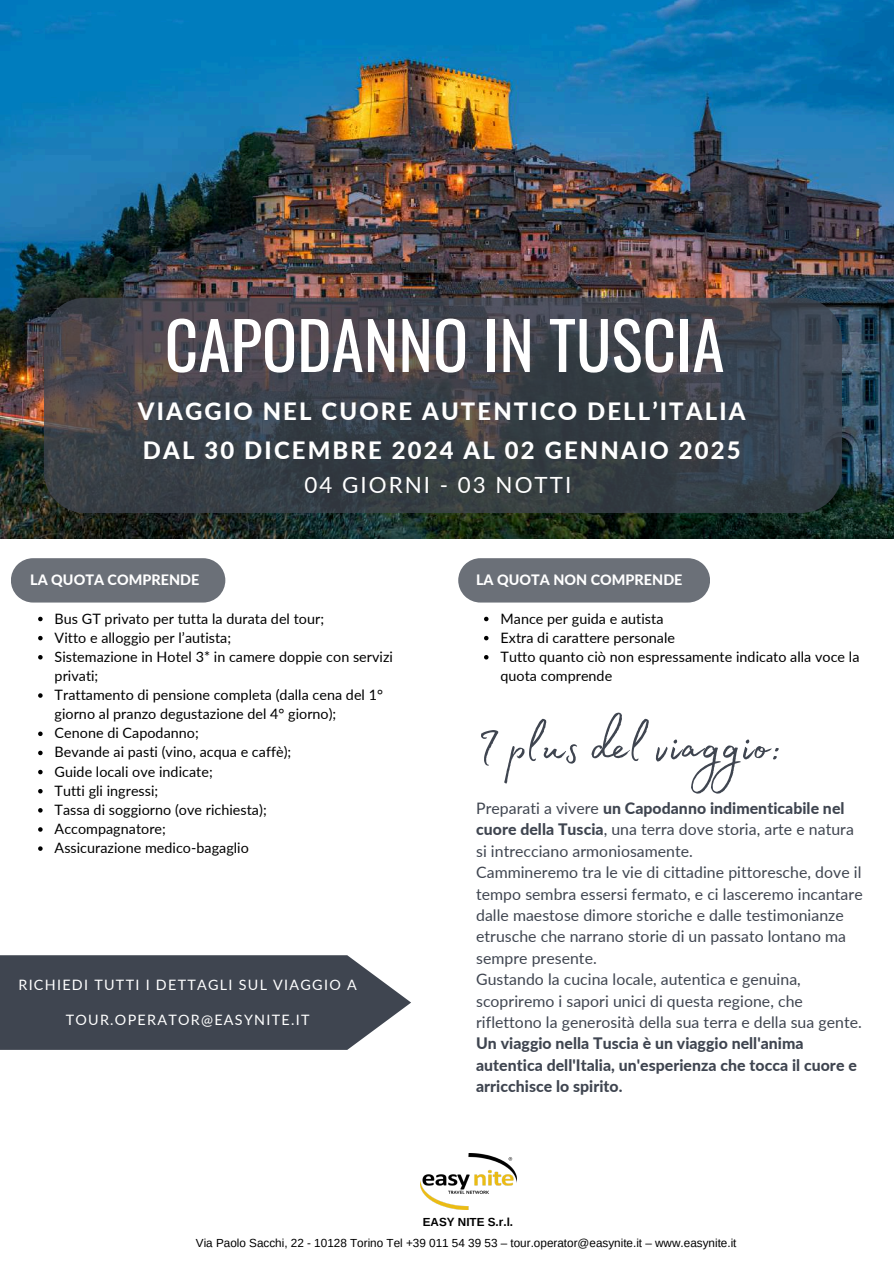
<style>
.page{position:relative;width:894px;height:1264px;background:#fff}
.page>*{position:absolute;margin:0;border:0;box-sizing:border-box;transform-origin:0 0}
.t1{font:65.4px "Oswald";color:#fff}
.t2{font:60.75px "Madelyn Fill";letter-spacing:.005em;color:#3f4550}
.t3{font:800 23.85px/38.2px "Lato";letter-spacing:.09em;color:#fff}
.t4{font:22.35px "Lato";letter-spacing:.09em;color:#fff}
.t5{font:15.75px/21.3px "Lato";letter-spacing:.005em;color:#3f4550}
.t6{font:800 15.75px/21.3px "Lato";letter-spacing:.005em;color:#3f4550}
.t7{font:14.25px/19.2px "Lato";letter-spacing:.005em;color:#000}
.t8{font:14.25px "Lato";letter-spacing:.09em;color:#fff}
.t9{font:800 14.25px "Lato";color:#fff}
.t10{font:11.7px "Arimo";color:#000}
.t11{font:700 11.7px "Arimo";color:#000}
.s1{font-weight:800}
</style>
<div class="page">
<img style="left:0;top:0;width:893px;height:538px">
<svg style="left:44px;top:298px;width:797px;height:215px;background:#3d4249"></svg>
<div style="left:11px;top:558px;width:214px;height:44px;background:#6b7078"></div>
<div style="left:458px;top:558px;width:252px;height:44px;background:#6b7078"></div>
<img style="left:420px;top:1153px;width:96px;height:55px">
<svg style="left:0;top:955px;width:411px;height:94px;background:#4d535d"></svg>
<svg style="left:38px;top:616px;width:5px;height:5px"></svg>
<svg style="left:38px;top:636px;width:5px;height:4px"></svg>
<svg style="left:38px;top:655px;width:5px;height:4px"></svg>
<svg style="left:38px;top:693px;width:5px;height:4px"></svg>
<svg style="left:38px;top:731px;width:5px;height:5px"></svg>
<svg style="left:38px;top:750px;width:5px;height:5px"></svg>
<svg style="left:38px;top:769px;width:5px;height:5px"></svg>
<svg style="left:38px;top:789px;width:5px;height:4px"></svg>
<svg style="left:38px;top:808px;width:5px;height:4px"></svg>
<svg style="left:38px;top:827px;width:5px;height:4px"></svg>
<svg style="left:38px;top:846px;width:5px;height:4px"></svg>
<svg style="left:484px;top:616px;width:4px;height:5px"></svg>
<svg style="left:484px;top:636px;width:4px;height:4px"></svg>
<svg style="left:484px;top:655px;width:4px;height:4px"></svg>
<h1 class="t1" style="left:164px;top:294px;width:561px">CAPODANNO IN TUSCIA</h1>
<h3 class="t3" style="left:138px;top:392px;width:608px">VIAGGIO NEL CUORE AUTENTICO DELL’ITALIA<br>DAL 30 DICEMBRE 2024 AL 02 GENNAIO 2025</h3>
<h3 class="t4" style="left:304px;top:471px;width:268px">04 GIORNI - 03 NOTTI</h3>
<p class="t9" style="left:30px;top:571px;width:170px">LA QUOTA COMPRENDE</p>
<p class="t7" style="left:55px;top:608px;width:340px">Bus GT privato per tutta la durata del tour;<br>Vitto e alloggio per l’autista;<br>Sistemazione in Hotel 3* in camere doppie con servizi privati;<br>Trattamento di pensione completa (dalla cena del 1° giorno al pranzo degustazione del 4° giorno);<br>Cenone di Capodanno;<br>Bevande ai pasti (vino, acqua e caffè);<br>Guide locali ove indicate;<br>Tutti gli ingressi;<br>Tassa di soggiorno (ove richiesta);<br>Accompagnatore;<br>Assicurazione medico-bagaglio</p>
<p class="t8" style="left:18px;top:976px;width:340px">RICHIEDI TUTTI I DETTAGLI SUL VIAGGIO A</p>
<p class="t8" style="left:66px;top:1010px;width:245px">TOUR.OPERATOR@EASYNITE.IT</p>
<p class="t9" style="left:476px;top:571px;width:208px">LA QUOTA NON COMPRENDE</p>
<p class="t7" style="left:500px;top:608px;width:360px">Mance per guida e autista<br>Extra di carattere personale<br>Tutto quanto ciò non espressamente indicato alla voce la quota comprende</p>
<h2 class="t2" style="left:476px;top:700px;width:307px">I plus del viaggio:</h2>
<p class="t5" style="left:476px;top:797px;width:388px">Preparati a vivere <span class="s1">un Capodanno indimenticabile nel cuore della Tuscia</span>, una terra dove storia, arte e natura si intrecciano armoniosamente.<br>Cammineremo tra le vie di cittadine pittoresche, dove il tempo sembra essersi fermato, e ci lasceremo incantare dalle maestose dimore storiche e dalle testimonianze etrusche che narrano storie di un passato lontano ma sempre presente.<br>Gustando la cucina locale, autentica e genuina, scopriremo i sapori unici di questa regione, che riflettono la generosità della sua terra e della sua gente.</p>
<p class="t6" style="left:476px;top:1032px;width:382px">Un viaggio nella Tuscia è un viaggio nell'anima autentica dell'Italia, un'esperienza che tocca il cuore e arricchisce lo spirito.</p>
<p class="t11" style="left:422px;top:1215px;width:92px">EASY NITE S.r.l.</p>
<p class="t10" style="left:196px;top:1236px;width:542px">Via Paolo Sacchi, 22 - 10128 Torino Tel +39 011 54 39 53 – tour.operator@easynite.it – www.easynite.it</p>
</div>
